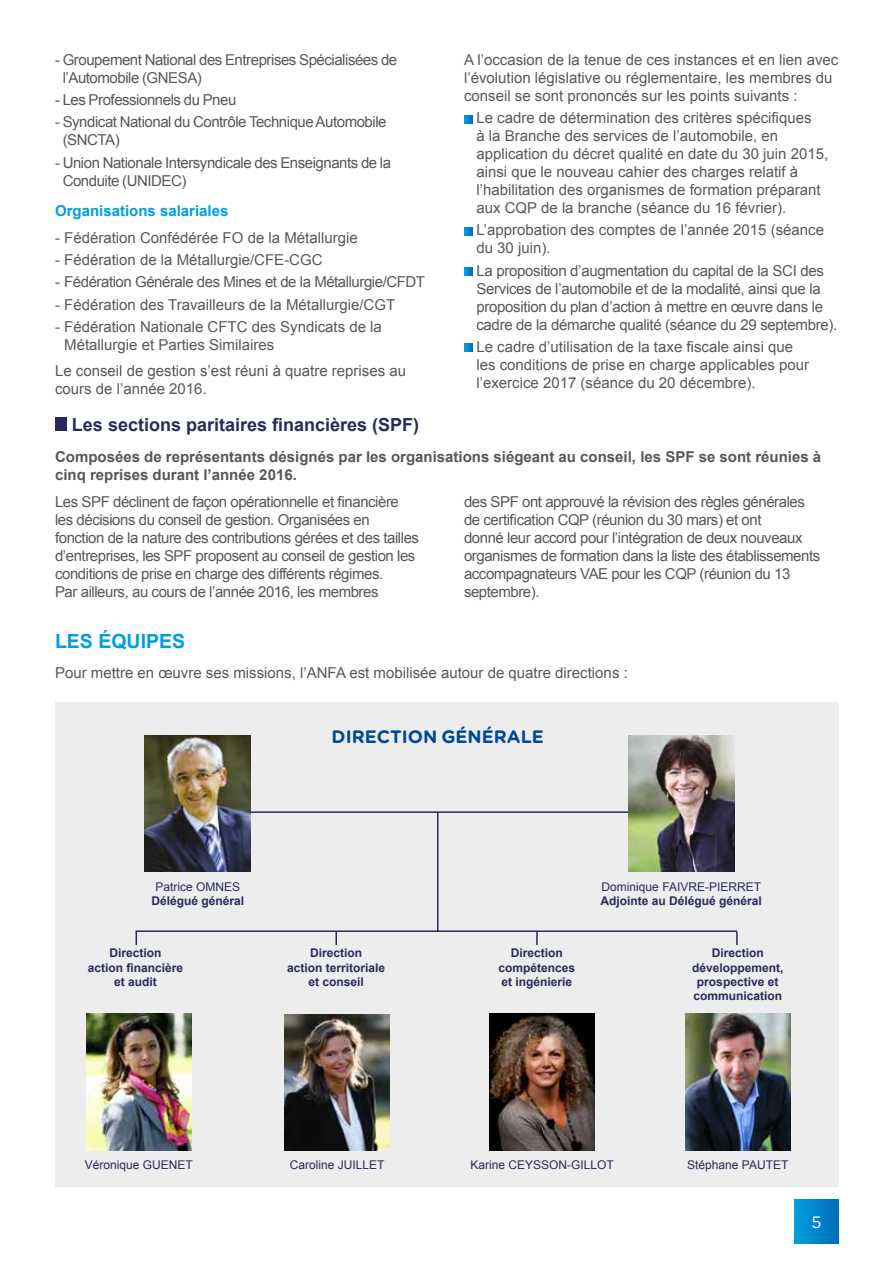
<style>
.page{position:relative;width:893px;height:1263px;background:#fff}
.page>*{position:absolute;margin:0;border:0;box-sizing:border-box;transform-origin:0 0}
.t1{font:700 19.5px "Arial";color:#009ddf}
.t2{font:700 18px "Arial";color:#282a5f}
.t3{font:700 18px "Gotham Rounded";color:#004996}
.t4{font:16.5px "Gotham Rounded";color:#fff}
.t5{font:15px/18px "Arial";letter-spacing:-.02em;color:#575756}
.t6{font:15px/18px "Arial";color:#575756}
.t7{font:700 15px/18px "Arial";color:#575756}
.t8{font:700 15px "Arial";color:#009ddf}
.t9{font:700 12px/14.4px "Arial";color:#282a5f;text-align:center}
.t10{font:12px "Arial";color:#282a5f}
</style>
<div class="page">
<div style="left:794px;top:1199px;width:45px;height:45px;background:linear-gradient(to right,#009fe0,#006cb6)"></div>
<svg style="left:464px;top:115px;width:8px;height:8px"></svg>
<svg style="left:464px;top:227px;width:8px;height:8px"></svg>
<svg style="left:464px;top:268px;width:8px;height:8px"></svg>
<svg style="left:464px;top:344px;width:8px;height:8px"></svg>
<div style="left:55px;top:418px;width:12px;height:13px;background:#282a5f"></div>
<div style="left:55px;top:702px;width:784px;height:485px;background:#ededed"></div>
<hr style="left:136px;top:930px;width:601px;height:2px;background:#282a5f">
<svg style="left:736px;top:931px;width:2px;height:14px"></svg>
<svg style="left:136px;top:932px;width:1px;height:13px"></svg>
<hr style="left:437px;top:812px;width:1px;height:119px;background:#282a5f">
<svg style="left:536px;top:932px;width:2px;height:13px"></svg>
<hr style="left:244px;top:811px;width:479px;height:2px;background:#282a5f">
<img style="left:145px;top:735px;width:106px;height:136px">
<img style="left:628px;top:735px;width:106px;height:136px">
<svg style="left:335px;top:932px;width:2px;height:13px"></svg>
<img style="left:86px;top:1014px;width:105px;height:136px">
<img style="left:285px;top:1014px;width:105px;height:136px">
<img style="left:490px;top:1014px;width:104px;height:136px">
<img style="left:685px;top:1014px;width:105px;height:136px">
<p class="t5" style="left:63px;top:51px;width:336px;text-indent:-8px">- Groupement National des Entreprises Spécialisées de l’Automobile (GNESA)</p>
<p class="t5" style="left:55px;top:91px;width:183px">- Les Professionnels du Pneu</p>
<p class="t5" style="left:63px;top:113px;width:325px;text-indent:-8px">- Syndicat National du Contrôle Technique Automobile (SNCTA)</p>
<p class="t5" style="left:63px;top:154px;width:330px;text-indent:-8px">- Union Nationale Intersyndicale des Enseignants de la<br>Conduite (UNIDEC)</p>
<p class="t8" style="left:55px;top:201px;width:175px">Organisations salariales</p>
<p class="t6" style="left:55px;top:229px;width:304px">- Fédération Confédérée FO de la Métallurgie</p>
<p class="t6" style="left:55px;top:251px;width:269px">- Fédération de la Métallurgie/CFE-CGC</p>
<p class="t5" style="left:55px;top:273px;width:372px">- Fédération Générale des Mines et de la Métallurgie/CFDT</p>
<p class="t6" style="left:55px;top:296px;width:342px">- Fédération des Travailleurs de la Métallurgie/CGT</p>
<p class="t6" style="left:64px;top:318px;width:319px;text-indent:-9px">- Fédération Nationale CFTC des Syndicats de la<br>Métallurgie et Parties Similaires</p>
<p class="t6" style="left:55px;top:362px;width:352px">Le conseil de gestion s’est réuni à quatre reprises au cours de l’année 2016.</p>
<p class="t6" style="left:464px;top:51px;width:376px">A l’occasion de la tenue de ces instances et en lien avec l’évolution législative ou réglementaire, les membres du conseil se sont prononcés sur les points suivants :</p>
<p class="t6" style="left:476px;top:109px;width:353px">Le cadre de détermination des critères spécifiques<br>à la Branche des services de l’automobile, en application du décret qualité en date du 30 juin 2015, ainsi que le nouveau cahier des charges relatif à l’habilitation des organismes de formation préparant aux CQP de la branche (séance du 16 février).</p>
<p class="t6" style="left:476px;top:221px;width:349px">L’approbation des comptes de l’année 2015 (séance du 30 juin).</p>
<p class="t5" style="left:476px;top:262px;width:362px">La proposition d’augmentation du capital de la SCI des Services de l’automobile et de la modalité, ainsi que la proposition du plan d’action à mettre en œuvre dans le cadre de la démarche qualité (séance du 29 septembre).</p>
<p class="t6" style="left:476px;top:338px;width:334px">Le cadre d’utilisation de la taxe fiscale ainsi que les conditions de prise en charge applicables pour l’exercice 2017 (séance du 20 décembre).</p>
<p class="t2" style="left:72px;top:413px;width:349px">Les sections paritaires financières (SPF)</p>
<p class="t7" style="left:55px;top:448px;width:768px">Composées de représentants désignés par les organisations siégeant au conseil, les SPF se sont réunies à cinq reprises durant l’année 2016.</p>
<p class="t5" style="left:55px;top:492px;width:366px">Les SPF déclinent de façon opérationnelle et financière les décisions du conseil de gestion. Organisées en fonction de la nature des contributions gérées et des tailles d’entreprises, les SPF proposent au conseil de gestion les conditions de prise en charge des différents régimes.<br>Par ailleurs, au cours de l’année 2016, les membres</p>
<p class="t5" style="left:464px;top:492px;width:358px">des SPF ont approuvé la révision des règles générales de certification CQP (réunion du 30 mars) et ont<br>donné leur accord pour l’intégration de deux nouveaux organismes de formation dans la liste des établissements accompagnateurs VAE pour les CQP (réunion du 13 septembre).</p>
<h1 class="t1" style="left:55px;top:628px;width:132px">LES ÉQUIPES</h1>
<p class="t6" style="left:55px;top:664px;width:574px">Pour mettre en œuvre ses missions, l’ANFA est mobilisée autour de quatre directions :</p>
<p class="t10" style="left:155px;top:879px;width:86px">Patrice OMNES</p>
<p class="t9" style="left:151px;top:894px;width:94px">Délégué général</p>
<p class="t3" style="left:332px;top:724px;width:214px">DIRECTION GÉNÉRALE</p>
<p class="t10" style="left:602px;top:879px;width:161px">Dominique FAIVRE-PIERRET</p>
<p class="t9" style="left:600px;top:894px;width:163px">Adjointe au Délégué général</p>
<p class="t9" style="left:88px;top:946px;width:97px">Direction<br>action financière et audit</p>
<p class="t9" style="left:287px;top:946px;width:100px">Direction<br>action territoriale et conseil</p>
<p class="t9" style="left:499px;top:946px;width:78px">Direction compétences et ingénierie</p>
<p class="t9" style="left:692px;top:946px;width:93px">Direction développement, prospective et communication</p>
<p class="t10" style="left:85px;top:1157px;width:110px">Véronique GUENET</p>
<p class="t10" style="left:290px;top:1157px;width:96px">Caroline JUILLET</p>
<p class="t10" style="left:470px;top:1157px;width:145px">Karine CEYSSON-GILLOT</p>
<p class="t10" style="left:687px;top:1157px;width:103px">Stéphane PAUTET</p>
<p class="t4" style="left:812px;top:1211px;width:12px">5</p>
</div>
